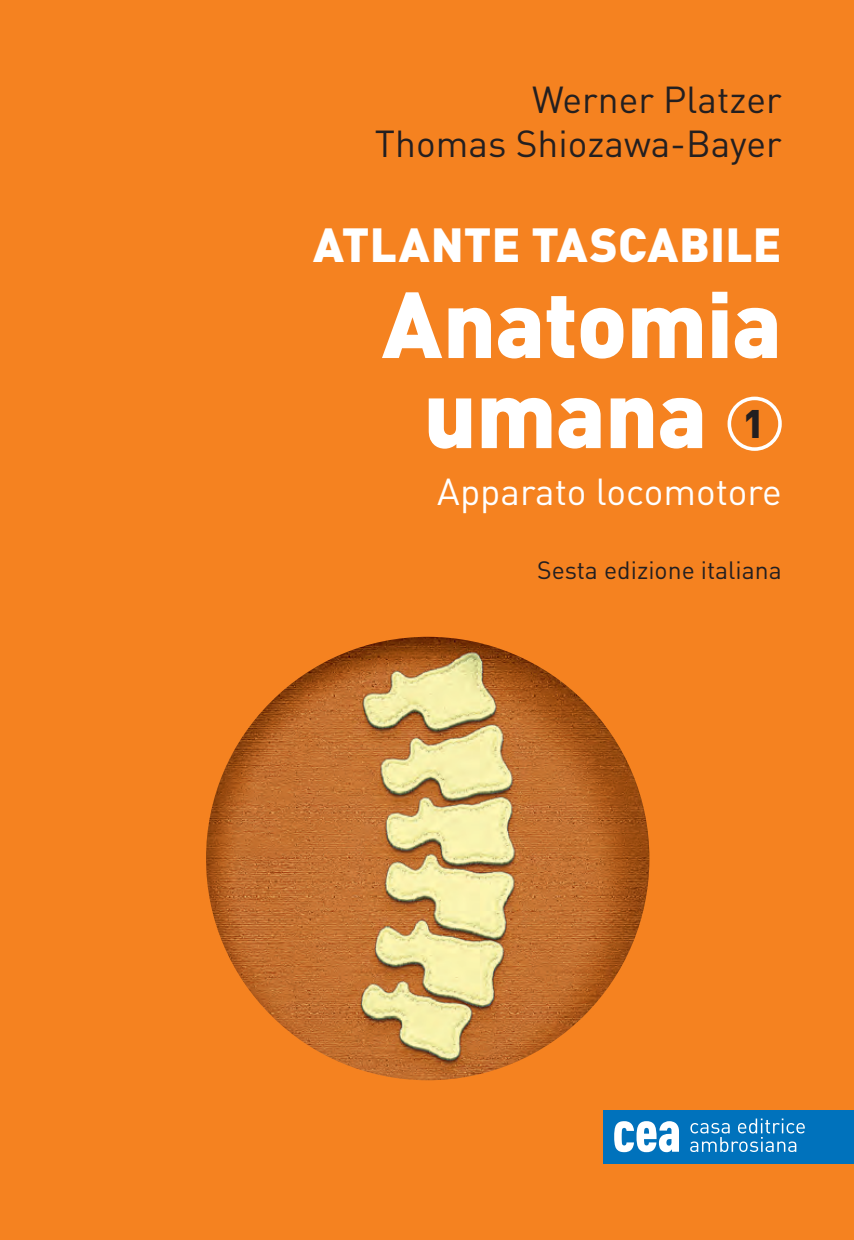
<style>
.page{position:relative;width:854px;height:1240px;background:#fff}
.page>*{position:absolute;margin:0;border:0;box-sizing:border-box;transform-origin:0 0}
.P___Titolo{font:900 92.25px/90px "DIN Pro";letter-spacing:-.01em;color:#fff;text-align:center}
.P___Titoletto{font:900 47.25px "DIN Pro";letter-spacing:.005em;color:#fff}
.P___Numero_Volume{font:900 39.38px "DIN Pro";color:#231f20}
.P___Autori{font:37.12px/43.9px "DIN Pro";color:#231f20;text-align:right}
.P___Sottotitolo{font:37.12px "DIN Pro";color:#fff}
.P___Edizione{font:24.75px "DIN Pro";color:#231f20}
</style>
<div class="page">
<div style="left:0;top:0;width:854px;height:1239px;background:#f58220"></div>
<div style="left:727px;top:396px;width:55px;height:55px;border:4px solid #fff;border-radius:50%"></div>
<img style="left:206px;top:636px;width:443px;height:444px;border-radius:222px">
<div style="left:603px;top:1110px;width:251px;height:53px;background:#0072bc"></div>
<svg style="left:614px;top:1121px;width:65px;height:31px"></svg>
<svg style="left:690px;top:1118px;width:115px;height:33px"></svg>
<p class="P___Autori" style="left:375px;top:74px;width:408px">Werner Platzer<br>Thomas Shiozawa-Bayer</p>
<p class="P___Titoletto" style="left:313px;top:204px;width:470px">ATLANTE TASCABILE</p>
<p class="P___Titolo" style="left:382px;top:267px;width:401px">Anatomia umana</p>
<p class="P___Numero_Volume" style="left:742px;top:390px;width:23px">1</p>
<p class="P___Sottotitolo" style="left:437px;top:462px;width:346px">Apparato locomotore</p>
<p class="P___Edizione" style="left:537px;top:550px;width:246px">Sesta edizione italiana</p>
</div>
